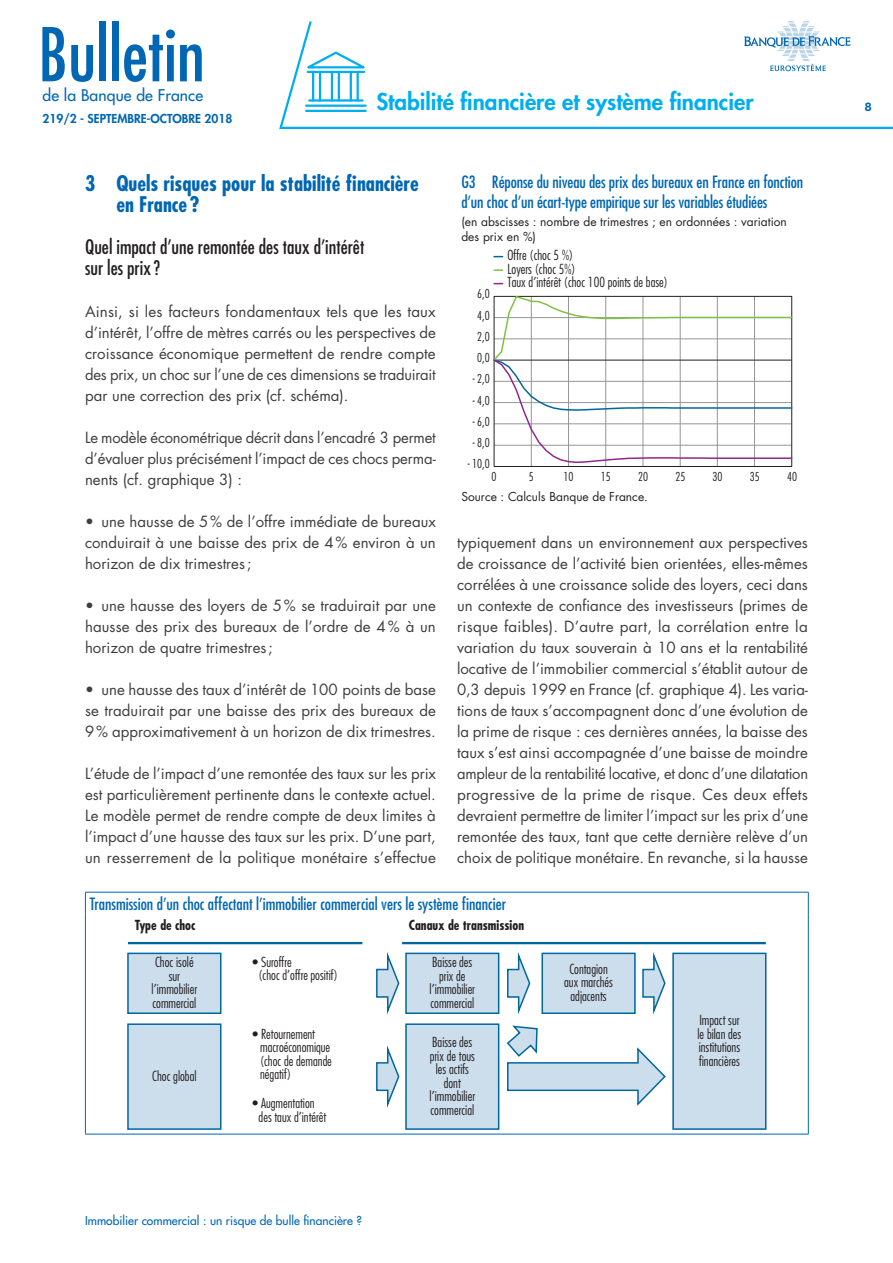
<style>
.page{position:relative;width:893px;height:1263px;background:#fff}
.page>*{position:absolute;margin:0;border:0;box-sizing:border-box;transform-origin:0 0}
.t1{font:condensed 72px "Futura Std";color:#0166b3}
.t2{font:800 22.5px "Futura Std";color:#00aeef}
.t3{font:700 condensed 21px/21px "Futura Std";color:#0166b3}
.t4{font:condensed 19.5px/21px "Futura Std";color:#231f20}
.t5{font:condensed 16.5px/19.8px "Futura Std";letter-spacing:-.005em;color:#0166b3}
.t6{font:500 15.75px "Futura Std";letter-spacing:.01em;color:#0166b3}
.t7{font:15px/21px "Futura Std";color:#3e3e3f;text-align:justify}
.t8{font:300 condensed 13.5px/13.5px "Futura Std";color:#231f20}
.t9{font:700 condensed 13.5px "Futura Std";color:#231f20}
.t10{font:12px/14.4px "Futura Std";color:#231f20}
.t11{font:300 condensed 12px "Futura Std";color:#231f20}
.t12{font:500 12px "Futura Std";color:#0166b3}
.t13{font:800 12px "Futura Std";color:#0166b3}
.t14{font:800 12px "Helvetica Neue LT Std";color:#0166b3;scale:.9 1}
</style>
<div class="page">
<svg style="left:279px;top:21px;width:614px;height:108px"></svg>
<svg style="left:744px;top:22px;width:106px;height:49px"></svg>
<hr style="left:308px;top:71px;width:56px;height:2px;background:#00aeef">
<svg style="left:299px;top:50px;width:68px;height:20px"></svg>
<hr style="left:309px;top:99px;width:54px;height:3px;background:#00aeef">
<hr style="left:306px;top:105px;width:60px;height:2px;background:#00aeef">
<hr style="left:306px;top:110px;width:60px;height:2px;background:#00aeef">
<hr style="left:312px;top:72px;width:2px;height:28px;background:#00aeef">
<hr style="left:319px;top:72px;width:2px;height:28px;background:#00aeef">
<hr style="left:331px;top:72px;width:2px;height:28px;background:#00aeef">
<hr style="left:338px;top:72px;width:2px;height:28px;background:#00aeef">
<hr style="left:350px;top:72px;width:2px;height:28px;background:#00aeef">
<hr style="left:357px;top:72px;width:2px;height:28px;background:#00aeef">
<svg style="left:86px;top:893px;width:722px;height:241px"></svg>
<hr style="left:85px;top:892px;width:724px;height:1px;background:#0166b3">
<svg style="left:85px;top:892px;width:1px;height:22px"></svg>
<svg style="left:808px;top:892px;width:1px;height:22px"></svg>
<hr style="left:85px;top:914px;width:1px;height:220px;background:#0166b3">
<hr style="left:808px;top:914px;width:1px;height:220px;background:#0166b3">
<hr style="left:85px;top:1134px;width:724px;height:1px;background:#0166b3">
<hr style="left:128px;top:942px;width:234px;height:2px;background:#00679d">
<svg style="left:375px;top:948px;width:25px;height:70px"></svg>
<svg style="left:375px;top:1041px;width:25px;height:71px"></svg>
<svg style="left:506px;top:948px;width:25px;height:70px"></svg>
<svg style="left:506px;top:1024px;width:161px;height:84px"></svg>
<svg style="left:641px;top:948px;width:25px;height:70px"></svg>
<hr style="left:402px;top:942px;width:364px;height:2px;background:#00679d">
<div style="left:128px;top:953px;width:93px;height:60px;background:#ccddec"></div>
<div style="left:127px;top:952px;width:94px;height:62px;border:2px solid #00679d"></div>
<div style="left:128px;top:1024px;width:93px;height:105px;background:#ccddec"></div>
<div style="left:127px;top:1023px;width:94px;height:107px;border:2px solid #00679d"></div>
<div style="left:406px;top:953px;width:93px;height:60px;background:#ccddec"></div>
<div style="left:405px;top:952px;width:94px;height:62px;border:2px solid #00679d"></div>
<div style="left:406px;top:1024px;width:93px;height:105px;background:#ccddec"></div>
<div style="left:405px;top:1023px;width:94px;height:107px;border:2px solid #00679d"></div>
<div style="left:542px;top:953px;width:93px;height:60px;background:#ccddec"></div>
<div style="left:541px;top:952px;width:95px;height:62px;border:2px solid #00679d"></div>
<div style="left:673px;top:953px;width:93px;height:176px;background:#ccddec"></div>
<div style="left:672px;top:952px;width:94px;height:178px;border:2px solid #00679d"></div>
<hr style="left:531px;top:296px;width:1px;height:170px;background:#939598">
<hr style="left:568px;top:296px;width:1px;height:170px;background:#939598">
<hr style="left:605px;top:296px;width:1px;height:170px;background:#939598">
<hr style="left:643px;top:296px;width:1px;height:170px;background:#939598">
<hr style="left:680px;top:296px;width:1px;height:170px;background:#939598">
<hr style="left:717px;top:296px;width:1px;height:170px;background:#939598">
<hr style="left:754px;top:296px;width:1px;height:170px;background:#939598">
<svg style="left:493px;top:295px;width:300px;height:169px"></svg>
<svg style="left:494px;top:269px;width:9px;height:2px"></svg>
<h1 class="t1" style="left:38px;top:12px;width:168px">Bulletin</h1>
<p class="t6" style="left:43px;top:86px;width:162px">de la Banque de France</p>
<p class="t13" style="left:43px;top:111px;width:191px">219/2 - SEPTEMBRE-OCTOBRE 2018</p>
<h2 class="t2" style="left:376px;top:88px;width:379px">Stabilité financière et système financier</h2>
<p class="t14" style="left:865px;top:99px;width:9px">8</p>
<h3 class="t3" style="left:116px;top:173px;width:304px;text-indent:-31px">3 Quels risques pour la stabilité financière en France ?</h3>
<h3 class="t4" style="left:85px;top:236px;width:281px">Quel impact d’une remontée des taux d’intérêt sur les prix?</h3>
<p class="t7" style="left:85px;top:301px;width:352px">Ainsi, si les facteurs fondamentaux tels que les taux d’intérêt, l’offre de mètres carrés ou les perspectives de croissance économique permettent de rendre compte des prix, un choc sur l’une de ces dimensions se traduirait par une correction des prix (cf. schéma).</p>
<p class="t7" style="left:85px;top:427px;width:352px">Le modèle économétrique décrit dans l’encadré 3 permet d’évaluer plus précisément l’impact de ces chocs perma&shy;nents (cf. graphique 3) :</p>
<p class="t7" style="left:85px;top:511px;width:352px">• une hausse de 5% de l’offre immédiate de bureaux conduirait à une baisse des prix de 4% environ à un horizon de dix trimestres;</p>
<p class="t7" style="left:85px;top:595px;width:352px">• une hausse des loyers de 5% se traduirait par une hausse des prix des bureaux de l’ordre de 4% à un horizon de quatre trimestres;</p>
<p class="t7" style="left:85px;top:679px;width:352px">• une hausse des taux d’intérêt de 100 points de base se traduirait par une baisse des prix des bureaux de 9% approximativement à un horizon de dix trimestres.</p>
<p class="t7" style="left:85px;top:763px;width:353px">L’étude de l’impact d’une remontée des taux sur les prix est particulièrement pertinente dans le contexte actuel.<br>Le modèle permet de rendre compte de deux limites à l’impact d’une hausse des taux sur les prix. D’une part, un resserrement de la politique monétaire s’effectue</p>
<p class="t5" style="left:461px;top:172px;width:343px">G3 Réponse du niveau des prix des bureaux en France en fonction d’un choc d’un écart-type empirique sur les variables étudiées</p>
<p class="t10" style="left:461px;top:215px;width:327px">(en abscisses : nombre de trimestres ; en ordonnées : variation des prix en %)</p>
<p class="t8" style="left:508px;top:249px;width:162px">Offre (choc 5 %)<br>Loyers (choc 5%)<br>Taux d’intérêt (choc 100 points de base)</p>
<p class="t11" style="left:477px;top:287px;width:14px">6,0</p>
<p class="t11" style="left:477px;top:308px;width:14px">4,0</p>
<p class="t11" style="left:477px;top:329px;width:14px">2,0</p>
<p class="t11" style="left:477px;top:351px;width:14px">0,0</p>
<p class="t11" style="left:473px;top:372px;width:18px">- 2,0</p>
<p class="t11" style="left:473px;top:393px;width:18px">- 4,0</p>
<p class="t11" style="left:473px;top:414px;width:18px">- 6,0</p>
<p class="t11" style="left:473px;top:436px;width:18px">- 8,0</p>
<p class="t11" style="left:468px;top:457px;width:23px">- 10,0</p>
<p class="t11" style="left:529px;top:469px;width:6px">5</p>
<p class="t11" style="left:564px;top:469px;width:11px">10</p>
<p class="t11" style="left:601px;top:469px;width:11px">15</p>
<p class="t11" style="left:638px;top:469px;width:11px">20</p>
<p class="t11" style="left:675px;top:469px;width:11px">25</p>
<p class="t11" style="left:713px;top:469px;width:11px">30</p>
<p class="t11" style="left:750px;top:469px;width:11px">35</p>
<p class="t11" style="left:492px;top:470px;width:6px">0</p>
<p class="t11" style="left:787px;top:470px;width:11px">40</p>
<p class="t10" style="left:461px;top:489px;width:188px">Source : Calculs Banque de France.</p>
<p class="t7" style="left:457px;top:532px;width:353px">typiquement dans un environnement aux perspectives de croissance de l’activité bien orientées, elles-mêmes corrélées à une croissance solide des loyers, ceci dans un contexte de confiance des investisseurs (primes de risque faibles). D’autre part, la corrélation entre la variation du taux souverain à 10 ans et la rentabilité locative de l’immobilier commercial s’établit autour de 0,3 depuis 1999 en France (cf. graphique 4). Les varia&shy;tions de taux s’accompagnent donc d’une évolution de la prime de risque : ces dernières années, la baisse des taux s’est ainsi accompagnée d’une baisse de moindre ampleur de la rentabilité locative, et donc d’une dilatation progressive de la prime de risque. Ces deux effets devraient permettre de limiter l’impact sur les prix d’une remontée des taux, tant que cette dernière relève d’un choix de politique monétaire. En revanche, si la hausse</p>
<p class="t5" style="left:90px;top:894px;width:418px">Transmission d’un choc affectant l’immobilier commercial vers le système financier</p>
<p class="t9" style="left:135px;top:916px;width:62px">Type de choc</p>
<p class="t8" style="left:259px;top:955px;width:81px;text-indent:-6px">• Suroffre<br>(choc d’offre positif)</p>
<p class="t9" style="left:409px;top:916px;width:117px">Canaux de transmission</p>
<p class="t8" style="left:152px;top:955px;width:47px;text-align:center">Choc isolé sur l’immobilier commercial</p>
<p class="t8" style="left:430px;top:955px;width:47px;text-align:center">Baisse des prix de l’immobilier commercial</p>
<p class="t8" style="left:430px;top:1035px;width:47px;text-align:center">Baisse des prix de tous les actifs dont l’immobilier commercial</p>
<p class="t8" style="left:564px;top:962px;width:50px;text-align:center">Contagion aux marchés adjacents</p>
<p class="t8" style="left:697px;top:1013px;width:45px">Impact sur le bilan des institutions financières</p>
<p class="t8" style="left:260px;top:1027px;width:73px;text-indent:-8px">• Retournement macroéconomique (choc de demande négatif)</p>
<p class="t8" style="left:259px;top:1096px;width:69px;text-indent:-6px">• Augmentation des taux d’intérêt</p>
<p class="t8" style="left:152px;top:1069px;width:46px">Choc global</p>
<p class="t12" style="left:85px;top:1213px;width:278px">Immobilier commercial : un risque de bulle financière ?</p>
</div>
